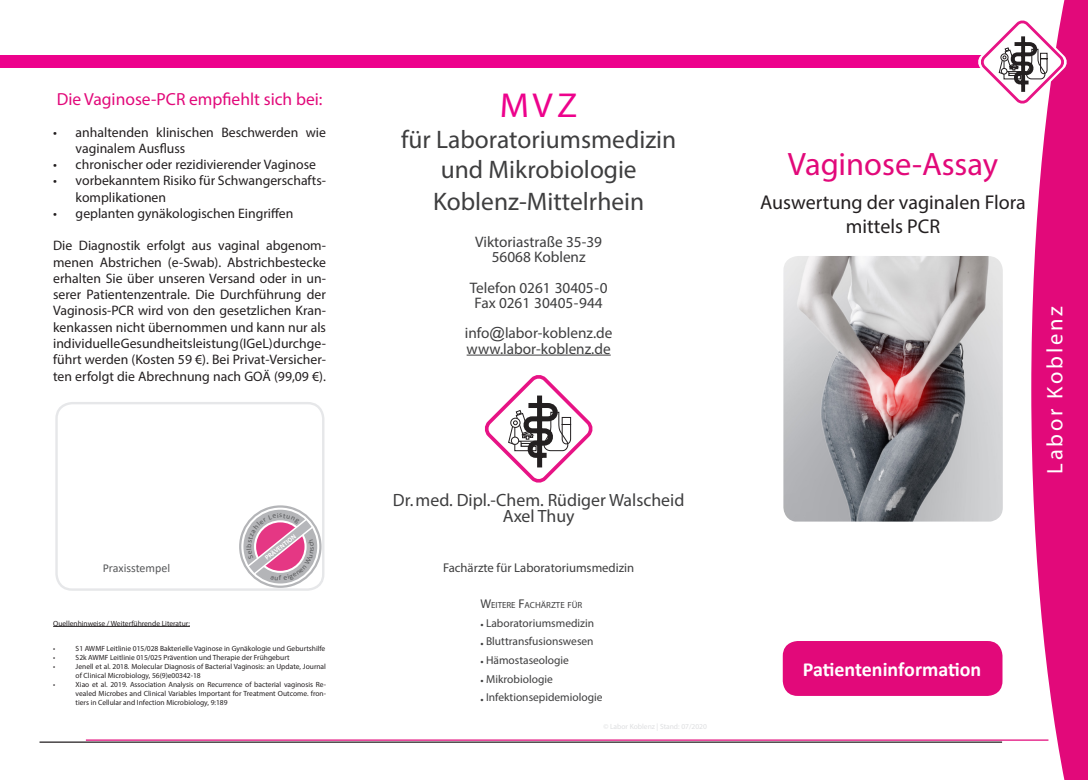
<style>
.page{position:relative;width:1088px;height:780px;background:#fff}
.page>*{position:absolute;margin:0;border:0;box-sizing:border-box;transform-origin:0 0}
.t1{font:34.75px "Myriad Pro";color:#ed028c;scale:1.05 1}
.t2{font:32.5px "Myriad Pro";color:#e2097a}
.t3{font:25.38px/31.2px "Myriad Pro";color:#3e3e3f;text-align:center}
.t4{font:22.5px "Myriad Pro";letter-spacing:.12em;color:#fff}
.t5{font:20px/24px "Myriad Pro";color:#231f20;text-align:center}
.t6{font:700 20px "Calibri";color:#fff}
.t7{font:17.75px/16.5px "Myriad Pro";color:#3e3e3f;text-align:center}
.t8{font:17.5px "Myriad Pro";color:#e2097a}
.t9{font:15.25px/15.2px "Myriad Pro";color:#3e3e3f;text-align:center}
.t10{font:13.75px/16.2px "Myriad Pro";color:#231f20}
.t11{font:12.75px "Myriad Pro";color:#3e3e3f}
.t12{font:12px "Calibri";color:#57585a}
.t13{font:11.5px "Myriad Pro";color:#3e3e3f}
.t14{font:8.88px "Myriad Pro";color:#3e3e3f}
.t15{font:7.5px/9px "Myriad Pro";color:#231f20}
.t16{font:7.5px "Myriad Pro";color:#dddee0}
.t17{font:7.25px "Calibri";color:#57585a;scale:1.09 1}
.t18{font:700 6.88px "Calibri";color:#fff}
.s1{font-family:"Arial"}
.s2{font-size:12.75px}
</style>
<div class="page">
<hr style="left:467px;top:355px;width:144px;height:1px;background:#3e3e3f">
<hr style="left:53px;top:626px;width:137px;height:1px;background:#231f20">
<svg style="left:485px;top:375px;width:108px;height:108px"></svg>
<div style="left:0;top:56px;width:1072px;height:12px;background:#ed028c"></div>
<svg style="left:1031px;top:0;width:57px;height:780px;background:#e62e8e"></svg>
<hr style="left:86px;top:739px;width:962px;height:1px;background:#e2097a">
<hr style="left:40px;top:741px;width:962px;height:1px;background:#231f20">
<svg style="left:978px;top:18px;width:89px;height:88px"></svg>
<div style="left:783px;top:641px;width:219px;height:55px;background:#e2097a;border-radius:15px"></div>
<img style="left:783px;top:256px;width:220px;height:265px">
<div style="left:55px;top:402px;width:269px;height:188px;border:2px solid #e6e7e9;border-radius:16px"></div>
<svg style="left:242px;top:508px;width:77px;height:77px"></svg>
<div style="left:239px;top:505px;width:83px;height:83px;border:5px solid #b4b5b8;border-radius:50%"></div>
<div style="left:241px;top:507px;width:78px;height:78px;border:2px solid #fff;border-radius:50%"></div>
<svg style="left:246px;top:513px;width:69px;height:67px;background:#d0a0b7"></svg>
<p class="t8" style="left:57px;top:89px;width:267px">Die Vaginose-PCR empfiehlt sich bei:</p>
<p class="t10" style="left:76px;top:124px;width:252px;text-indent:-22px">• anhaltenden klinischen Beschwerden wie vaginalem Ausfluss</p>
<p class="t10" style="left:53px;top:156px;width:264px">• chronischer oder rezidivierender Vaginose</p>
<p class="t10" style="left:76px;top:172px;width:252px;text-indent:-22px">• vorbekanntem Risiko für Schwangerschafts&shy;komplikationen</p>
<p class="t10" style="left:53px;top:205px;width:242px">• geplanten gynäkologischen Eingriffen</p>
<p class="t10" style="left:53px;top:237px;width:274px;text-align:justify">Die Diagnostik erfolgt aus vaginal abgenom&shy;menen Abstrichen (e-Swab). Abstrichbestecke erhalten Sie über unseren Versand oder in un&shy;serer Patientenzentrale. Die Durchführung der Vaginosis-PCR wird von den gesetzlichen Kran&shy;kenkassen nicht übernommen und kann nur als individuelle Gesundheitsleistung (IGeL) durchge&shy;führt werden (Kosten 59 €). Bei Privat-Versicher&shy;ten erfolgt die Abrechnung nach GOÄ (99,09 €).</p>
<p class="t12" style="left:103px;top:559px;width:69px">Praxisstempel</p>
<p class="t18" style="left:263px;top:555px;width:39px;rotate:-39deg">PRÄVENTION</p>
<p class="t17" style="left:279px;top:572px;width:4px">f</p>
<p class="t15" style="left:53px;top:618px;width:138px">Quellenhinweise / Weiterführende Literatur:</p>
<p class="t15" style="left:53px;top:643px;width:4px">•</p>
<p class="t15" style="left:76px;top:643px;width:251px">S1 AWMF Leitlinie 015/028 Bakterielle Vaginose in Gynäkologie und Geburtshilfe</p>
<p class="t15" style="left:53px;top:652px;width:4px">•</p>
<p class="t15" style="left:76px;top:652px;width:215px">S2k AWMF Leitlinie 015/025 Prävention und Therapie der Frühgeburt</p>
<p class="t15" style="left:53px;top:661px;width:4px">•</p>
<p class="t15" style="left:76px;top:661px;width:252px">Jenell et al. 2018. Molecular Diagnosis of Bacterial Vaginosis: an Update, Journal of Clinical Microbiology, 56(9)e00342-18</p>
<p class="t15" style="left:53px;top:679px;width:4px">•</p>
<p class="t15" style="left:76px;top:679px;width:252px;text-align:justify">Xiao et al. 2019. Association Analysis on Recurrence of bacterial vaginosis Re&shy;vealed Microbes and Clinical Variables Important for Treatment Outcome. fron&shy;tiers in Cellular and Infection Microbiology, 9:189</p>
<h1 class="t1" style="left:500px;top:84px;width:75px">MVZ</h1>
<h3 class="t3" style="left:401px;top:123px;width:277px">für Laboratoriumsmedizin und Mikrobiologie<br>Koblenz-Mittelrhein</h3>
<p class="t9" style="left:475px;top:234px;width:128px">Viktoriastraße 35-39<br>56068 Koblenz</p>
<p class="t9" style="left:470px;top:279px;width:139px">Telefon 0261 30405 ‑ 0<br>Fax 0261 30405 ‑ 944</p>
<p class="t9" style="left:465px;top:325px;width:149px;text-align:left">info<span class="s1">@</span>labor-koblenz.de www.labor-koblenz.de</p>
<p class="t7" style="left:393px;top:491px;width:293px">Dr.med. Dipl.-Chem. Rüdiger Walscheid<br>Axel Thuy</p>
<p class="t11" style="left:443px;top:559px;width:193px">Fachärzte für Laboratoriumsmedizin</p>
<p class="t14" style="left:480px;top:599px;width:103px"><span class="s2">W</span>EITERE <span class="s2">F</span>ACHÄRZTE FÜR</p>
<p class="t13" style="left:480px;top:615px;width:115px">• Laboratoriumsmedizin</p>
<p class="t13" style="left:480px;top:634px;width:115px">• Bluttransfusionswesen</p>
<p class="t13" style="left:480px;top:653px;width:90px">• Hämostaseologie</p>
<p class="t13" style="left:480px;top:671px;width:74px">• Mikrobiologie</p>
<p class="t13" style="left:480px;top:690px;width:124px">• Infektionsepidemiologie</p>
<p class="t16" style="left:603px;top:721px;width:105px">© Labor Koblenz | Stand: 07/2020</p>
<h2 class="t2" style="left:788px;top:144px;width:212px">Vaginose-Assay</h2>
<h3 class="t5" style="left:760px;top:190px;width:267px">Auswertung der vaginalen Flora mittels PCR</h3>
<h3 class="t4" style="left:1041px;top:473px;width:169px;rotate:-90deg">Labor Koblenz</h3>
<h3 class="t6" style="left:803px;top:655px;width:180px">Patienteninformation</h3>
</div>
